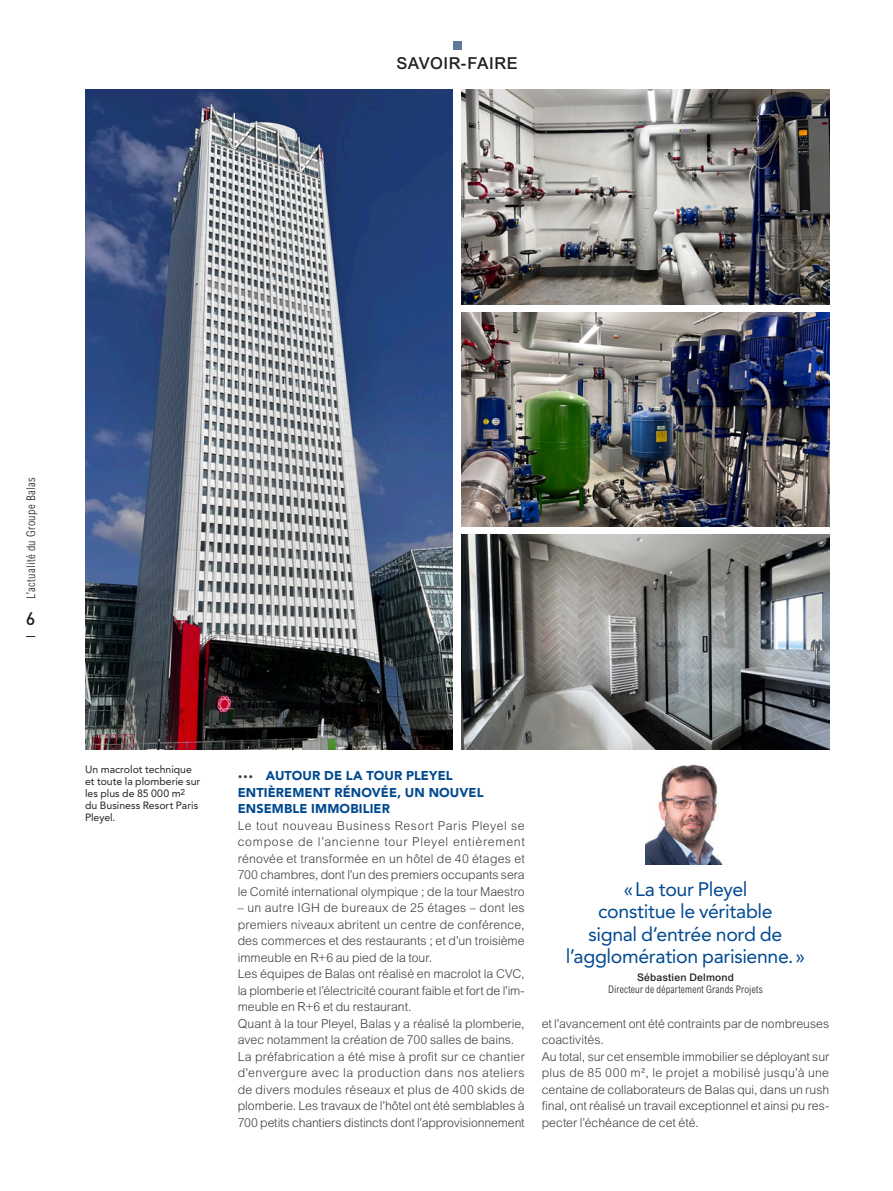
<style>
.page{position:relative;width:893px;height:1191px;background:#fff}
.page>*{position:absolute;margin:0;border:0;box-sizing:border-box;transform-origin:0 0}
.t1{font:19.5px/22.5px "Avenir LT Std";letter-spacing:-.015em;color:#014990;text-align:center}
.t2{font:500 18px "DINOT";color:#231f20}
.t3{font:500 16.5px "Arial MT Std";letter-spacing:.035em;color:#231f20}
.t4{font:900 12.75px/16.5px "Avenir LT Std";letter-spacing:.01em;color:#014990}
.t5{font:300 12.3px/16.5px "Arial MT Std";color:#3e3e3f}
.t6{font:300 condensed 12px "Arial MT Std";letter-spacing:.03em;color:#231f20}
.t7{font:10.5px/12px "Avenir LT Std";color:#231f20}
.t8{font:300 condensed 10.5px "Arial MT Std";letter-spacing:.02em;color:#231f20}
.t9{font:500 10.5px "Arial MT Std";letter-spacing:.015em;color:#231f20}
</style>
<div class="page">
<hr style="left:892px;top:0;width:1px;height:1191px;background:#dde1ef">
<div style="left:453px;top:41px;width:8px;height:8px;background:#5f799c"></div>
<img style="left:645px;top:764px;width:78px;height:100px">
<img style="left:85px;top:89px;width:368px;height:660px">
<img style="left:461px;top:535px;width:368px;height:214px">
<img style="left:461px;top:312px;width:368px;height:215px">
<img style="left:461px;top:89px;width:368px;height:215px">
<h3 class="t3" style="left:396px;top:54px;width:123px">SAVOIR-FAIRE</h3>
<p class="t6" style="left:26px;top:599px;width:123px;rotate:-90deg">L’actualité du Groupe Balas</p>
<h2 class="t2" style="left:26px;top:608px;width:11px">6</h2>
<p class="t7" style="left:85px;top:763px;width:117px">Un macrolot technique et toute la plomberie sur les plus de 85 000 m<sup>2<br></sup>du Business Resort Paris<br>Pleyel.</p>
<p class="t4" style="left:238px;top:767px;width:247px;text-indent:28px">AUTOUR DE LA TOUR PLEYEL<br>ENTIÈREMENT RÉNOVÉE, UN NOUVEL<br>ENSEMBLE IMMOBILIER</p>
<p class="t5" style="left:238px;top:818px;width:289px;text-align:justify">Le tout nouveau Business Resort Paris Pleyel se compose de l’ancienne tour Pleyel entièrement rénovée et transformée en un hôtel de 40 étages et 700 chambres, dont l’un des premiers occupants sera le Comité international olympique ; de la tour Maestro</p>
<p class="t5" style="left:238px;top:901px;width:289px">– un autre IGH de bureaux de 25 étages – dont les premiers niveaux abritent un centre de conférence, des commerces et des restaurants ; et d’un troisième immeuble en R+6 au pied de la tour.<br>Les équipes de Balas ont réalisé en macrolot la CVC, la plomberie et l’électricité courant faible et fort de l’im&shy;meuble en R+6 et du restaurant.<br>Quant à la tour Pleyel, Balas y a réalisé la plomberie, avec notamment la création de 700 salles de bains.<br>La préfabrication a été mise à profit sur ce chantier d’envergure avec la production dans nos ateliers de divers modules réseaux et plus de 400 skids de plomberie. Les travaux de l’hôtel ont été semblables à 700 petits chantiers distincts dont l’approvisionnement</p>
<p class="t5" style="left:237px;top:769px;width:18px">•••</p>
<h1 class="t1" style="left:566px;top:878px;width:241px">« La tour Pleyel<br>constitue le véritable<br>signal d’entrée nord de l’agglomération parisienne. »</h1>
<p class="t9" style="left:637px;top:971px;width:98px">Sébastien Delmond</p>
<p class="t8" style="left:608px;top:985px;width:156px">Directeur de département Grands Projets</p>
<p class="t5" style="left:542px;top:1016px;width:289px">et l’avancement ont été contraints par de nombreuses coactivités.<br>Au total, sur cet ensemble immobilier se déployant sur plus de 85 000 m², le projet a mobilisé jusqu’à une centaine de collaborateurs de Balas qui, dans un rush final, ont réalisé un travail exceptionnel et ainsi pu res&shy;pecter l’échéance de cet été.</p>
</div>
